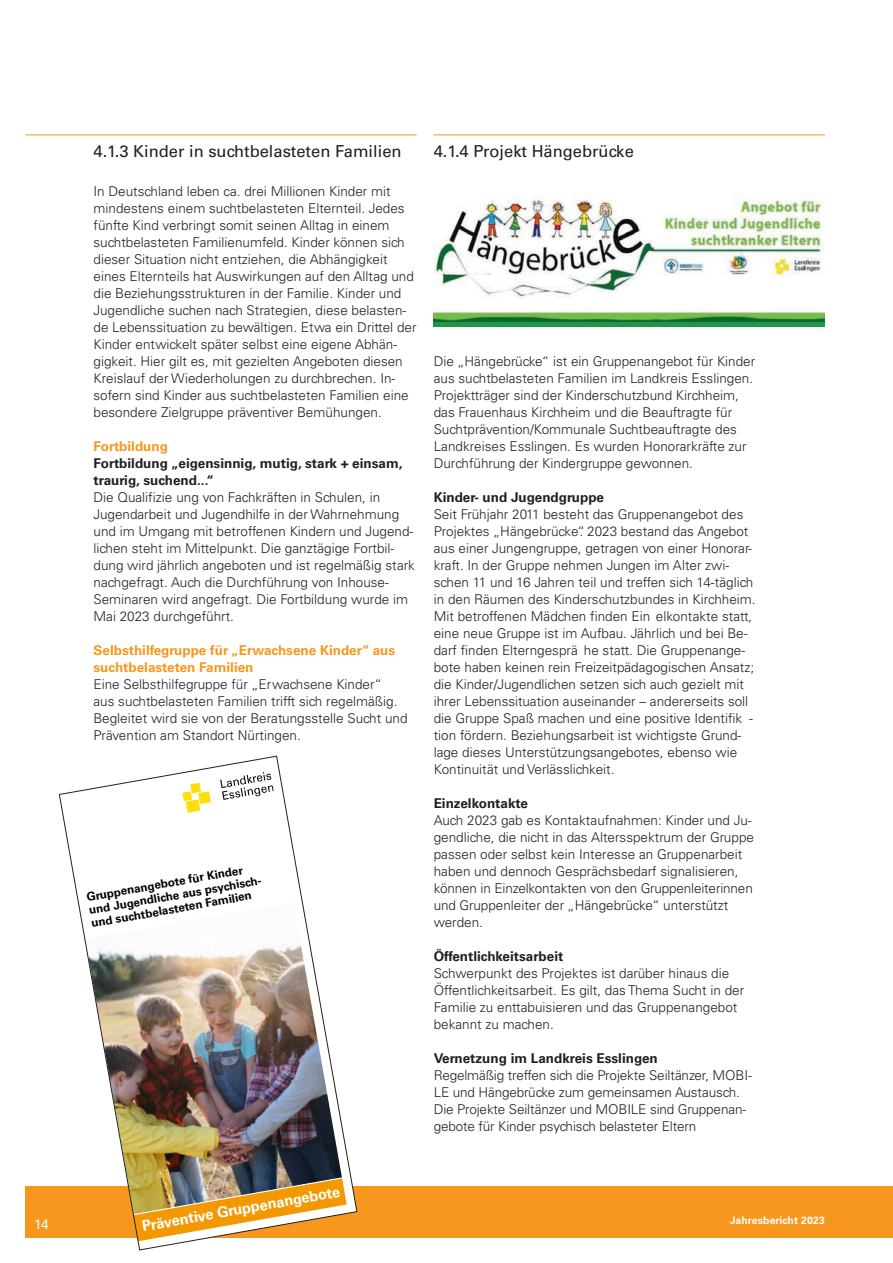
<style>
.page{position:relative;width:893px;height:1263px;background:#fff}
.page>*{position:absolute;margin:0;border:0;box-sizing:border-box;transform-origin:0 0}
.t1{font:16.5px "Univers LT Std";color:#231f20}
.t2{font:700 14.7px "Univers LT Std";color:#fff}
.t3{font:300 13.5px/17px "Univers LT Std";color:#231f20}
.t4{font:700 13.5px/17px "Univers LT Std";color:#231f20}
.t5{font:700 13.5px/17px "Univers LT Std";color:#f7971d}
.t6{font:13.5px "Univers LT Std";color:#fff}
.t7{font:700 11.7px/13.2px "Univers LT Std";color:#000}
.t8{font:700 10.5px "Univers LT Std";letter-spacing:.01em;color:#fff}
</style>
<div class="page">
<div style="left:26px;top:1186px;width:867px;height:51px;background:#f7971d"></div>
<hr style="left:26px;top:135px;width:391px;height:1px;background:#f7971d">
<hr style="left:434px;top:135px;width:391px;height:1px;background:#f7971d">
<img style="left:59px;top:755px;width:298px;height:495px">
<img style="left:434px;top:194px;width:391px;height:132px">
<p class="t1" style="left:94px;top:141px;width:310px">4.1.3 Kinder in suchtbelasteten Familien</p>
<p class="t3" style="left:94px;top:182px;width:324px">In Deutschland leben ca. drei Millionen Kinder mit mindestens einem suchtbelasteten Elternteil. Jedes fünfte Kind verbringt somit seinen Alltag in einem suchtbelasteten Familienumfeld. Kinder können sich dieser Situation nicht entziehen, die Abhängigkeit eines Elternteils hat Auswirkungen auf den Alltag und die Beziehungsstrukturen in der Familie. Kinder und Jugendliche suchen nach Strategien, diese belasten&shy;de Lebenssituation zu bewältigen. Etwa ein Drittel der Kinder entwickelt später selbst eine eigene Abhän&shy;gigkeit. Hier gilt es, mit gezielten Angeboten diesen Kreislauf der Wiederholungen zu durchbrechen. In&shy;sofern sind Kinder aus suchtbelasteten Familien eine besondere Zielgruppe präventiver Bemühungen.</p>
<p class="t5" style="left:94px;top:438px;width:76px">Fortbildung</p>
<p class="t4" style="left:94px;top:455px;width:311px">Fortbildung „eigensinnig, mutig, stark + einsam, traurig, suchend...“</p>
<p class="t3" style="left:94px;top:489px;width:323px">Die Qualifizie ung von Fachkräften in Schulen, in Jugendarbeit und Jugendhilfe in der Wahrnehmung und im Umgang mit betroffenen Kindern und Jugend&shy;lichen steht im Mittelpunkt. Die ganztägige Fortbil&shy;dung wird jährlich angeboten und ist regelmäßig stark nachgefragt. Auch die Durchführung von Inhouse-Seminaren wird angefragt. Die Fortbildung wurde im Mai 2023 durchgeführt.</p>
<p class="t5" style="left:94px;top:642px;width:303px">Selbsthilfegruppe für „Erwachsene Kinder“ aus suchtbelasteten Familien</p>
<p class="t3" style="left:94px;top:676px;width:316px">Eine Selbsthilfegruppe für „Erwachsene Kinder“<br>aus suchtbelasteten Familien trifft sich regelmäßig.<br>Begleitet wird sie von der Beratungsstelle Sucht und Prävention am Standort Nürtingen.</p>
<p class="t7" style="left:86px;top:891px;width:178px;rotate:-10deg">Gruppenangebote für Kinder und Jugendliche aus psychisch&shy;und suchtbelasteten Familien</p>
<p class="t1" style="left:434px;top:141px;width:202px">4.1.4 Projekt Hängebrücke</p>
<p class="t3" style="left:434px;top:352px;width:323px">Die „Hängebrücke“ ist ein Gruppenangebot für Kinder aus suchtbelasteten Familien im Landkreis Esslingen.<br>Projektträger sind der Kinderschutzbund Kirchheim, das Frauenhaus Kirchheim und die Beauftragte für Suchtprävention/Kommunale Suchtbeauftragte des Landkreises Esslingen. Es wurden Honorarkräfte zur Durchführung der Kindergruppe gewonnen.</p>
<p class="t4" style="left:434px;top:489px;width:172px">Kinder- und Jugendgruppe</p>
<p class="t3" style="left:434px;top:506px;width:323px">Seit Frühjahr 2011 besteht das Gruppenangebot des Projektes „Hängebrücke“. 2023 bestand das Angebot aus einer Jungengruppe, getragen von einer Honorar&shy;kraft. In der Gruppe nehmen Jungen im Alter zwi&shy;schen 11 und 16 Jahren teil und treffen sich 14-täglich in den Räumen des Kinderschutzbundes in Kirchheim.<br>Mit betroffenen Mädchen finden Ein elkontakte statt, eine neue Gruppe ist im Aufbau. Jährlich und bei Be&shy;darf finden Elterngesprä he statt. Die Gruppenange&shy;bote haben keinen rein Freizeitpädagogischen Ansatz; die Kinder/Jugendlichen setzen sich auch gezielt mit ihrer Lebenssituation auseinander – andererseits soll die Gruppe Spaß machen und eine positive Identifik - tion fördern. Beziehungsarbeit ist wichtigste Grund&shy;lage dieses Unterstützungsangebotes, ebenso wie Kontinuität und Verlässlichkeit.</p>
<p class="t4" style="left:434px;top:795px;width:96px">Einzelkontakte</p>
<p class="t3" style="left:434px;top:812px;width:322px">Auch 2023 gab es Kontaktaufnahmen: Kinder und Ju&shy;gendliche, die nicht in das Altersspektrum der Gruppe passen oder selbst kein Interesse an Gruppenarbeit haben und dennoch Gesprächsbedarf signalisieren, können in Einzelkontakten von den Gruppenleiterinnen und Gruppenleiter der „Hängebrücke“ unterstützt werden.</p>
<p class="t4" style="left:434px;top:948px;width:131px">Öffentlichkeitsarbeit</p>
<p class="t3" style="left:434px;top:965px;width:312px">Schwerpunkt des Projektes ist darüber hinaus die Öffentlichkeitsarbeit. Es gilt, das Thema Sucht in der Familie zu enttabuisieren und das Gruppenangebot bekannt zu machen.</p>
<p class="t4" style="left:434px;top:1050px;width:226px">Vernetzung im Landkreis Esslingen</p>
<p class="t3" style="left:434px;top:1067px;width:320px">Regelmäßig treffen sich die Projekte Seiltänzer, MOBI-LE und Hängebrücke zum gemeinsamen Austausch.<br>Die Projekte Seiltänzer und MOBILE sind Gruppenan&shy;gebote für Kinder psychisch belasteter Eltern</p>
<p class="t2" style="left:141px;top:1218px;width:202px;rotate:-10deg">Präventive Gruppenangebote</p>
<p class="t6" style="left:34px;top:1216px;width:16px">14</p>
<p class="t8" style="left:730px;top:1214px;width:97px">Jahresbericht 2023</p>
</div>
